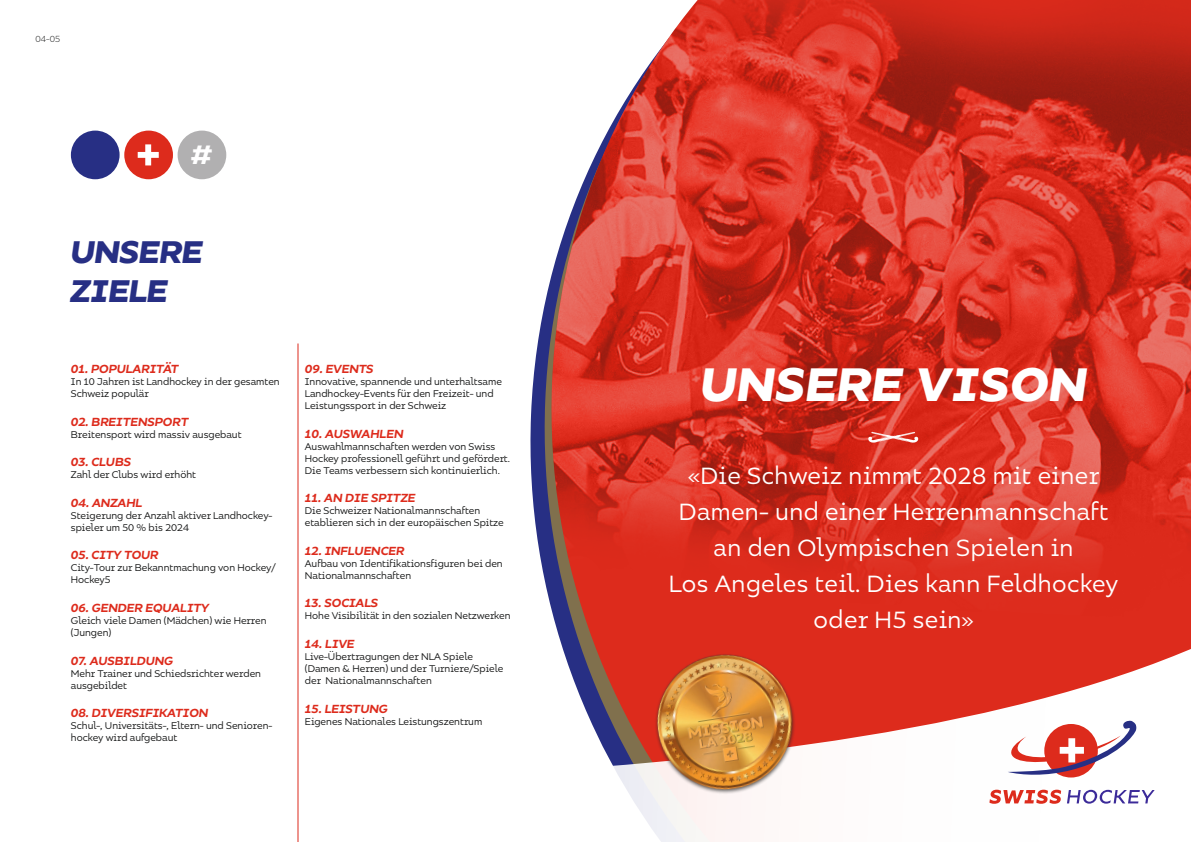
<style>
.page{position:relative;width:1191px;height:842px;background:#fff}
.page>*{position:absolute;margin:0;border:0;box-sizing:border-box;transform-origin:0 0}
.t1{font:italic 600 48px "Bilbao";letter-spacing:.02em;color:#fff}
.t2{font:italic 600 32px/38.4px "Bilbao";color:#272f84}
.t3{font:500 27.2px "Bilbao";color:#fff}
.t4{font:24px/36px "Bilbao";letter-spacing:.02em;color:#fff;text-align:center}
.t5{font:italic 500 12px "Bilbao";color:#dd2b1c}
.t6{font:10px/12px "Bilbao";color:#151616}
.t7{font:300 9px "Bilbao";color:#151616}
</style>
<div class="page">
<div style="left:178px;top:131px;width:48px;height:48px;background:#b1b0b1;border-radius:50%"></div>
<div style="left:124px;top:131px;width:49px;height:48px;background:#dd2b1c;border-radius:50%"></div>
<div style="left:71px;top:131px;width:49px;height:48px;background:#272f84;border-radius:50%"></div>
<svg style="left:138px;top:144px;width:21px;height:21px"></svg>
<img style="left:545px;top:0;width:646px;height:604px">
<svg style="left:297px;top:604px;width:894px;height:238px"></svg>
<svg style="left:989px;top:790px;width:72px;height:14px"></svg>
<svg style="left:1067px;top:790px;width:87px;height:14px"></svg>
<svg style="left:1007px;top:720px;width:129px;height:57px"></svg>
<img style="left:640px;top:638px;width:176px;height:175px">
<hr style="left:298px;top:343px;width:1px;height:499px;background:#dd2b1c">
<svg style="left:868px;top:432px;width:50px;height:11px"></svg>
<p class="t7" style="left:35px;top:33px;width:26px">04-05</p>
<h3 class="t3" style="left:191px;top:136px;width:23px">#</h3>
<h2 class="t2" style="left:71px;top:233px;width:133px">UNSERE<br>ZIELE</h2>
<p class="t5" style="left:71px;top:360px;width:109px">01. POPULARITÄT</p>
<p class="t6" style="left:71px;top:375px;width:210px">In 10 Jahren ist Landhockey in der gesamten<br>Schweiz populär</p>
<p class="t5" style="left:71px;top:413px;width:119px">02. BREITENSPORT</p>
<p class="t6" style="left:71px;top:428px;width:172px">Breitensport wird massiv ausgebaut</p>
<p class="t5" style="left:71px;top:454px;width:62px">03. CLUBS</p>
<p class="t6" style="left:71px;top:469px;width:127px">Zahl der Clubs wird erhöht</p>
<p class="t5" style="left:71px;top:494px;width:73px">04. ANZAHL</p>
<p class="t6" style="left:71px;top:509px;width:203px">Steigerung der Anzahl aktiver Landhockey&shy;spieler um 50 % bis 2024</p>
<p class="t5" style="left:71px;top:547px;width:89px">05. CITY TOUR</p>
<p class="t6" style="left:71px;top:562px;width:207px">City-Tour zur Bekanntmachung von Hockey/<br>Hockey5</p>
<p class="t5" style="left:71px;top:599px;width:140px">06. GENDER EQUALITY</p>
<p class="t6" style="left:71px;top:614px;width:197px">Gleich viele Damen (Mädchen) wie Herren (Jungen)</p>
<p class="t5" style="left:71px;top:652px;width:104px">07. AUSBILDUNG</p>
<p class="t6" style="left:71px;top:667px;width:192px">Mehr Trainer und Schiedsrichter werden ausgebildet</p>
<p class="t5" style="left:71px;top:704px;width:139px">08. DIVERSIFIKATION</p>
<p class="t6" style="left:71px;top:719px;width:203px">Schul-, Universitäts-, Eltern- und Senioren&shy;hockey wird aufgebaut</p>
<p class="t5" style="left:305px;top:360px;width:70px">09. EVENTS</p>
<p class="t6" style="left:305px;top:375px;width:198px">Innovative, spannende und unterhaltsame<br>Landhockey-Events für den Freizeit- und<br>Leistungssport in der Schweiz</p>
<p class="t5" style="left:305px;top:425px;width:100px">10. AUSWAHLEN</p>
<p class="t6" style="left:305px;top:440px;width:207px">Auswahlmannschaften werden von Swiss<br>Hockey professionell geführt und gefördert.<br>Die Teams verbessern sich kontinuierlich.</p>
<p class="t5" style="left:305px;top:490px;width:112px">11. AN DIE SPITZE</p>
<p class="t6" style="left:305px;top:505px;width:200px">Die Schweizer Nationalmannschaften etablieren sich in der europäischen Spitze</p>
<p class="t5" style="left:305px;top:542px;width:101px">12. INFLUENCER</p>
<p class="t6" style="left:305px;top:557px;width:199px">Aufbau von Identifikationsfiguren bei den<br>Nationalmannschaften</p>
<p class="t5" style="left:305px;top:595px;width:75px">13. SOCIALS</p>
<p class="t6" style="left:305px;top:610px;width:207px">Hohe Visibilität in den sozialen Netzwerken</p>
<p class="t5" style="left:305px;top:635px;width:51px">14. LIVE</p>
<p class="t6" style="left:305px;top:650px;width:200px">Live-Übertragungen der NLA Spiele (Damen &amp; Herren) und der Turniere/Spiele der Nationalmannschaften</p>
<p class="t5" style="left:305px;top:700px;width:84px">15. LEISTUNG</p>
<p class="t6" style="left:305px;top:715px;width:179px">Eigenes Nationales Leistungszentrum</p>
<h1 class="t1" style="left:700px;top:351px;width:387px">UNSERE VISON</h1>
<h3 class="t4" style="left:669px;top:457px;width:451px">«Die Schweiz nimmt 2028 mit einer<br>Damen- und einer Herrenmannschaft an den Olympischen Spielen in<br>Los Angeles teil. Dies kann Feldhockey oder H5 sein»</h3>
</div>
